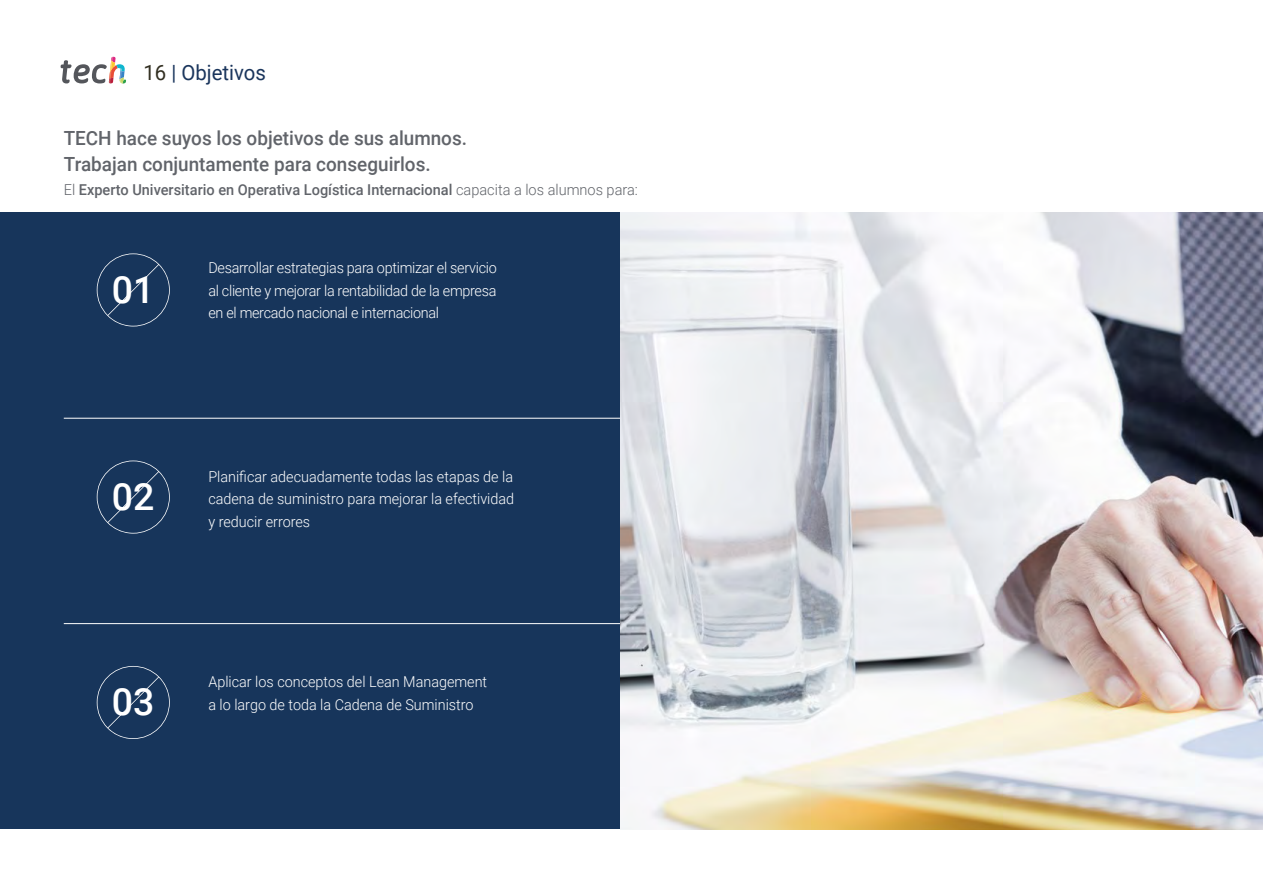
<style>
.page{position:relative;width:1263px;height:893px;background:#fff}
.page>*{position:absolute;margin:0;border:0;box-sizing:border-box;transform-origin:0 0}
.t1{font:500 37.5px "Roboto";color:#fff}
.t2{font:21px "Roboto";color:#1a355c}
.t3{font:500 19.5px/25.5px "Roboto";color:#61646a}
.t4{font:300 15px/22.5px "Roboto";color:#fff;text-align:justify;scale:.96 1}
.t5{font:500 15px "Roboto";color:#61646a}
.s1{color:#312e20}
.s2{font-weight:300}
</style>
<div class="page">
<svg style="left:61px;top:57px;width:65px;height:27px"></svg>
<div style="left:0;top:213px;width:621px;height:616px;background:#17355b"></div>
<svg style="left:97px;top:253px;width:73px;height:73px"></svg>
<svg style="left:97px;top:666px;width:73px;height:73px"></svg>
<svg style="left:97px;top:461px;width:73px;height:73px"></svg>
<hr style="left:64px;top:418px;width:1199px;height:1px;background:#fff">
<hr style="left:64px;top:623px;width:1199px;height:1px;background:#fff">
<img style="left:621px;top:213px;width:642px;height:616px">
<h2 class="t2" style="left:144px;top:57px;width:124px"><span class="s1">16</span> | Objetivos</h2>
<h3 class="t3" style="left:64px;top:125px;width:405px">TECH hace suyos los objetivos de sus alumnos.<br>Trabajan conjuntamente para conseguirlos.</h3>
<p class="t5" style="left:64px;top:179px;width:576px"><span class="s2">El</span> Experto Universitario en Operativa Logística Internacional <span class="s2">capacita a los alumnos para:</span></p>
<h1 class="t1" style="left:112px;top:263px;width:44px">01</h1>
<p class="t4" style="left:208px;top:256px;width:302px">Desarrollar estrategias para optimizar el servicio al cliente y mejorar la rentabilidad de la empresa en el mercado nacional e internacional</p>
<h1 class="t1" style="left:112px;top:470px;width:44px">02</h1>
<p class="t4" style="left:208px;top:465px;width:320px">Planificar adecuadamente todas las etapas de la cadena de suministro para mejorar la efectividad y reducir errores</p>
<h1 class="t1" style="left:112px;top:676px;width:44px">03</h1>
<p class="t4" style="left:208px;top:670px;width:292px">Aplicar los conceptos del Lean Management a lo largo de toda la Cadena de Suministro</p>
</div>
